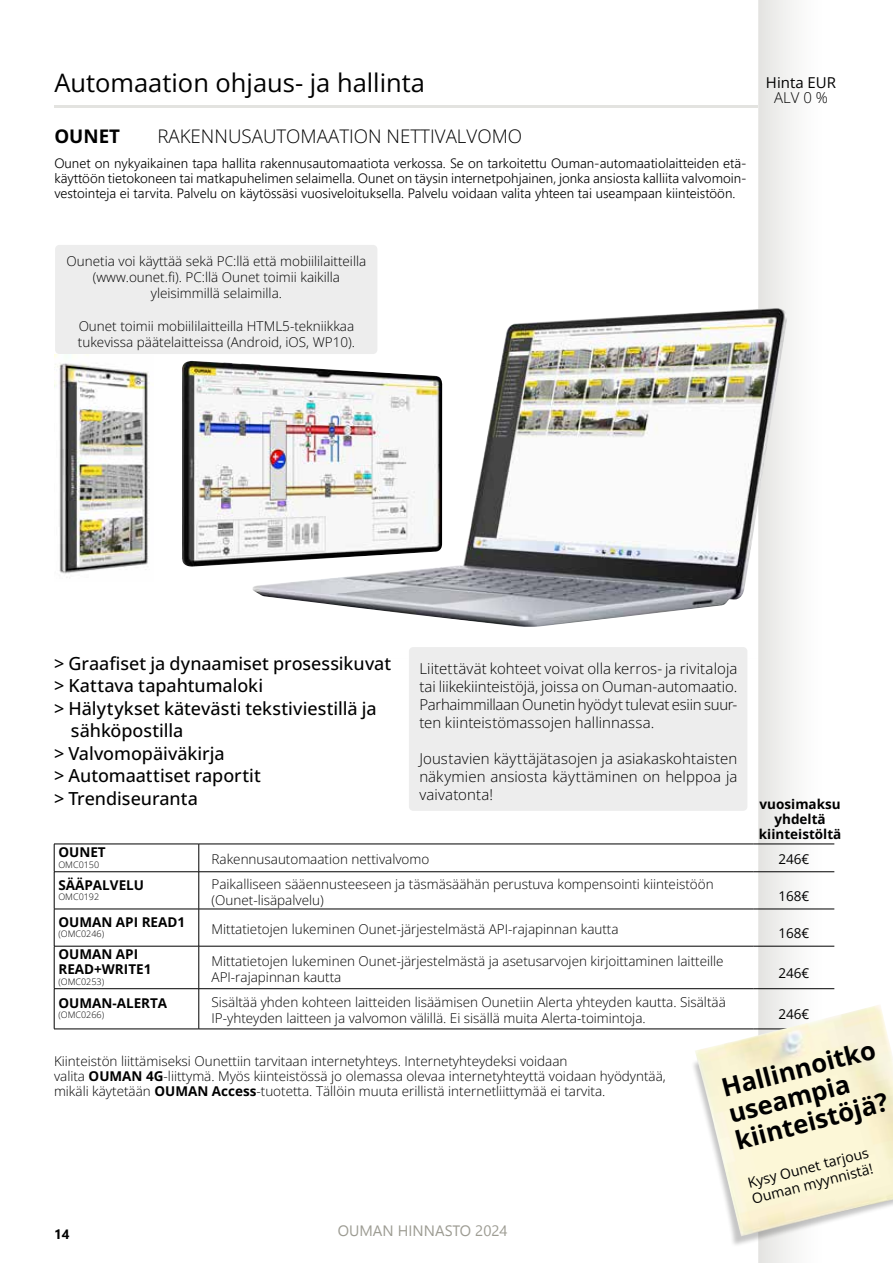
<style>
.page{position:relative;width:893px;height:1263px;background:#fff}
.page>*{position:absolute;margin:0;border:0;box-sizing:border-box;transform-origin:0 0}
.t1{font:700 25.5px/27px "Open Sans";color:#000}
.t2{font:25.5px "Open Sans";color:#000}
.t3{font:300 18.75px "Open Sans";color:#000}
.t4{font:700 18.75px "Open Sans";color:#000}
.t5{font:500 18px "Open Sans";color:#000}
.t6{font:300 15px/18px "Open Sans";letter-spacing:.005em;color:#000;text-align:justify}
.t7{font:15px "Nirmala UI";color:#9d9c93}
.t8{font:15px "Open Sans";color:#000}
.t9{font:14.1px/16.5px "Open Sans";color:#000}
.t10{font:300 13.5px/16.2px "Open Sans";color:#000}
.t11{font:300 13.5px/15px "Nirmala UI";color:#000;text-align:justify}
.t12{font:700 13.5px/15px "Open Sans";color:#000;text-align:center}
.t13{font:13.5px "Open Sans";color:#000}
.t14{font:700 13.5px "Nirmala UI";color:#000}
.t15{font:300 9px "Open Sans";color:#000}
.s1{font-weight:700}
</style>
<div class="page">
<div style="left:758px;top:0;width:81px;height:1263px;background:linear-gradient(to right,#e6e6e4,#fff)"></div>
<hr style="left:54px;top:105px;width:704px;height:3px;background:#9d9c93">
<div style="left:409px;top:647px;width:338px;height:164px;background:#ededed;border-radius:4px"></div>
<div style="left:55px;top:245px;width:322px;height:109px;background:#ededed;border-radius:4px"></div>
<hr style="left:54px;top:844px;width:145px;height:1px;background:#000">
<svg style="left:54px;top:844px;width:1px;height:27px"></svg>
<hr style="left:199px;top:844px;width:554px;height:1px;background:#000">
<hr style="left:753px;top:844px;width:81px;height:1px;background:#000">
<hr style="left:54px;top:871px;width:145px;height:1px;background:#000">
<hr style="left:54px;top:872px;width:1px;height:37px;background:#000">
<hr style="left:199px;top:871px;width:554px;height:1px;background:#000">
<hr style="left:753px;top:871px;width:81px;height:1px;background:#000">
<hr style="left:54px;top:909px;width:145px;height:1px;background:#000">
<hr style="left:54px;top:909px;width:1px;height:37px;background:#000">
<hr style="left:199px;top:909px;width:554px;height:1px;background:#000">
<hr style="left:753px;top:909px;width:81px;height:1px;background:#000">
<hr style="left:54px;top:946px;width:145px;height:1px;background:#000">
<hr style="left:54px;top:946px;width:1px;height:42px;background:#000">
<hr style="left:199px;top:946px;width:554px;height:1px;background:#000">
<hr style="left:753px;top:946px;width:81px;height:1px;background:#000">
<hr style="left:54px;top:988px;width:145px;height:1px;background:#000">
<hr style="left:54px;top:989px;width:1px;height:40px;background:#000">
<hr style="left:199px;top:988px;width:554px;height:1px;background:#000">
<hr style="left:753px;top:988px;width:81px;height:1px;background:#000">
<hr style="left:54px;top:1029px;width:145px;height:1px;background:#000">
<hr style="left:199px;top:1029px;width:554px;height:1px;background:#000">
<svg style="left:199px;top:844px;width:1px;height:27px"></svg>
<hr style="left:199px;top:872px;width:1px;height:37px;background:#000">
<hr style="left:199px;top:909px;width:1px;height:37px;background:#000">
<hr style="left:199px;top:946px;width:1px;height:42px;background:#000">
<hr style="left:199px;top:989px;width:1px;height:40px;background:#000">
<div style="left:691px;top:1024px;width:202px;height:223px;background:#000;opacity:.23"></div>
<img style="left:695px;top:1004px;width:198px;height:232px">
<img style="left:252px;top:299px;width:539px;height:360px">
<img style="left:182px;top:361px;width:260px;height:206px">
<img style="left:54px;top:354px;width:96px;height:224px">
<h1 class="t2" style="left:54px;top:65px;width:372px">Automaation ohjaus- ja hallinta</h1>
<h2 class="t4" style="left:54px;top:124px;width:67px">OUNET</h2>
<h2 class="t3" style="left:157px;top:124px;width:366px">RAKENNUSAUTOMAATION NETTIVALVOMO</h2>
<p class="t11" style="left:54px;top:154px;width:694px">Ounet on nykyaikainen tapa hallita rakennusautomaatiota verkossa. Se on tarkoitettu Ouman-automaatiolaitteiden etä&shy;käyttöön tietokoneen tai matkapuhelimen selaimella. Ounet on täysin internetpohjainen, jonka ansiosta kalliita valvomoin&shy;vestointeja ei tarvita. Palvelu on käytössäsi vuosiveloituksella. Palvelu voidaan valita yhteen tai useampaan kiinteistöön.</p>
<p class="t8" style="left:766px;top:73px;width:72px">Hinta EUR</p>
<p class="t6" style="left:774px;top:88px;width:55px">ALV 0 %</p>
<p class="t10" style="left:67px;top:253px;width:301px;text-align:center">Ounetia voi käyttää sekä PC:llä että mobiililaitteilla (www.ounet.fi). PC:llä Ounet toimii kaikilla yleisimmillä selaimilla.</p>
<p class="t10" style="left:78px;top:317px;width:278px">Ounet toimii mobiililaitteilla HTML5-tekniikkaa tukevissa päätelaitteissa (Android, iOS, WP10).</p>
<h3 class="t5" style="left:54px;top:651px;width:339px">&gt; Graafiset ja dynaamiset prosessikuvat</h3>
<h3 class="t5" style="left:54px;top:673px;width:211px">&gt; Kattava tapahtumaloki</h3>
<h3 class="t5" style="left:54px;top:696px;width:324px">&gt; Hälytykset kätevästi tekstiviestillä ja</h3>
<h3 class="t5" style="left:71px;top:718px;width:114px">sähköpostilla</h3>
<h3 class="t5" style="left:54px;top:741px;width:172px">&gt; Valvomopäiväkirja</h3>
<h3 class="t5" style="left:54px;top:763px;width:208px">&gt; Automaattiset raportit</h3>
<h3 class="t5" style="left:54px;top:786px;width:146px">&gt; Trendiseuranta</h3>
<p class="t6" style="left:419px;top:659px;width:319px">Liitettävät kohteet voivat olla kerros- ja rivitaloja tai liikekiinteistöjä, joissa on Ouman-automaatio.<br>Parhaimmillaan Ounetin hyödyt tulevat esiin suur&shy;ten kiinteistömassojen hallinnassa.</p>
<p class="t6" style="left:419px;top:749px;width:319px">Joustavien käyttäjätasojen ja asiakaskohtaisten näkymien ansiosta käyttäminen on helppoa ja vaivatonta!</p>
<p class="t12" style="left:759px;top:796px;width:84px">vuosimaksu yhdeltä kiinteistöltä</p>
<p class="t12" style="left:58px;top:844px;width:49px">OUNET</p>
<p class="t15" style="left:58px;top:858px;width:42px">OMC0150</p>
<p class="t10" style="left:212px;top:851px;width:219px">Rakennusautomaation nettivalvomo</p>
<p class="t13" style="left:778px;top:850px;width:32px">246€</p>
<p class="t12" style="left:58px;top:877px;width:87px">SÄÄPALVELU</p>
<p class="t15" style="left:58px;top:890px;width:42px">OMC0192</p>
<p class="t10" style="left:212px;top:875px;width:504px">Paikalliseen sääennusteeseen ja täsmäsäähän perustuva kompensointi kiinteistöön (Ounet-lisäpalvelu)</p>
<p class="t13" style="left:778px;top:887px;width:32px">168€</p>
<p class="t12" style="left:58px;top:914px;width:128px">OUMAN API READ1</p>
<p class="t15" style="left:58px;top:928px;width:47px">(OMC0246)</p>
<p class="t10" style="left:212px;top:921px;width:409px">Mittatietojen lukeminen Ounet-järjestelmästä API-rajapinnan kautta</p>
<p class="t13" style="left:778px;top:924px;width:32px">168€</p>
<p class="t12" style="left:58px;top:946px;width:95px;text-align:left">OUMAN API<br>READ+WRITE1</p>
<p class="t15" style="left:58px;top:975px;width:47px">(OMC0253)</p>
<p class="t10" style="left:212px;top:952px;width:514px">Mittatietojen lukeminen Ounet-järjestelmästä ja asetusarvojen kirjoittaminen laitteille<br>API-rajapinnan kautta</p>
<p class="t13" style="left:778px;top:964px;width:32px">246€</p>
<p class="t12" style="left:58px;top:995px;width:110px">OUMAN-ALERTA</p>
<p class="t15" style="left:58px;top:1009px;width:47px">(OMC0266)</p>
<p class="t10" style="left:212px;top:994px;width:516px">Sisältää yhden kohteen laitteiden lisäämisen Ounetiin Alerta yhteyden kautta. Sisältää<br>IP-yhteyden laitteen ja valvomon välillä. Ei sisällä muita Alerta-toimintoja.</p>
<p class="t13" style="left:778px;top:1005px;width:32px">246€</p>
<p class="t10" style="left:54px;top:1053px;width:613px;line-height:15px">Kiinteistön liittämiseksi Ounettiin tarvitaan internetyhteys. Internetyhteydeksi voidaan<br>valita <span class="s1">OUMAN 4G</span>-liittymä. Myös kiinteistössä jo olemassa olevaa internetyhteyttä voidaan hyödyntää, mikäli käytetään <span class="s1">OUMAN Access</span>-tuotetta. Tällöin muuta erillistä internetliittymää ei tarvita.</p>
<p class="t14" style="left:54px;top:1223px;width:17px">14</p>
<p class="t7" style="left:338px;top:1218px;width:171px">OUMAN HINNASTO 2024</p>
<h1 class="t1" style="left:718px;top:1075px;width:160px;rotate:-15deg">Hallinnoitko useampia kiinteistöjä?</h1>
<p class="t9" style="left:746px;top:1175px;width:126px;rotate:-15deg">Kysy Ounet tarjous<br>Ouman myynnistä!</p>
</div>
